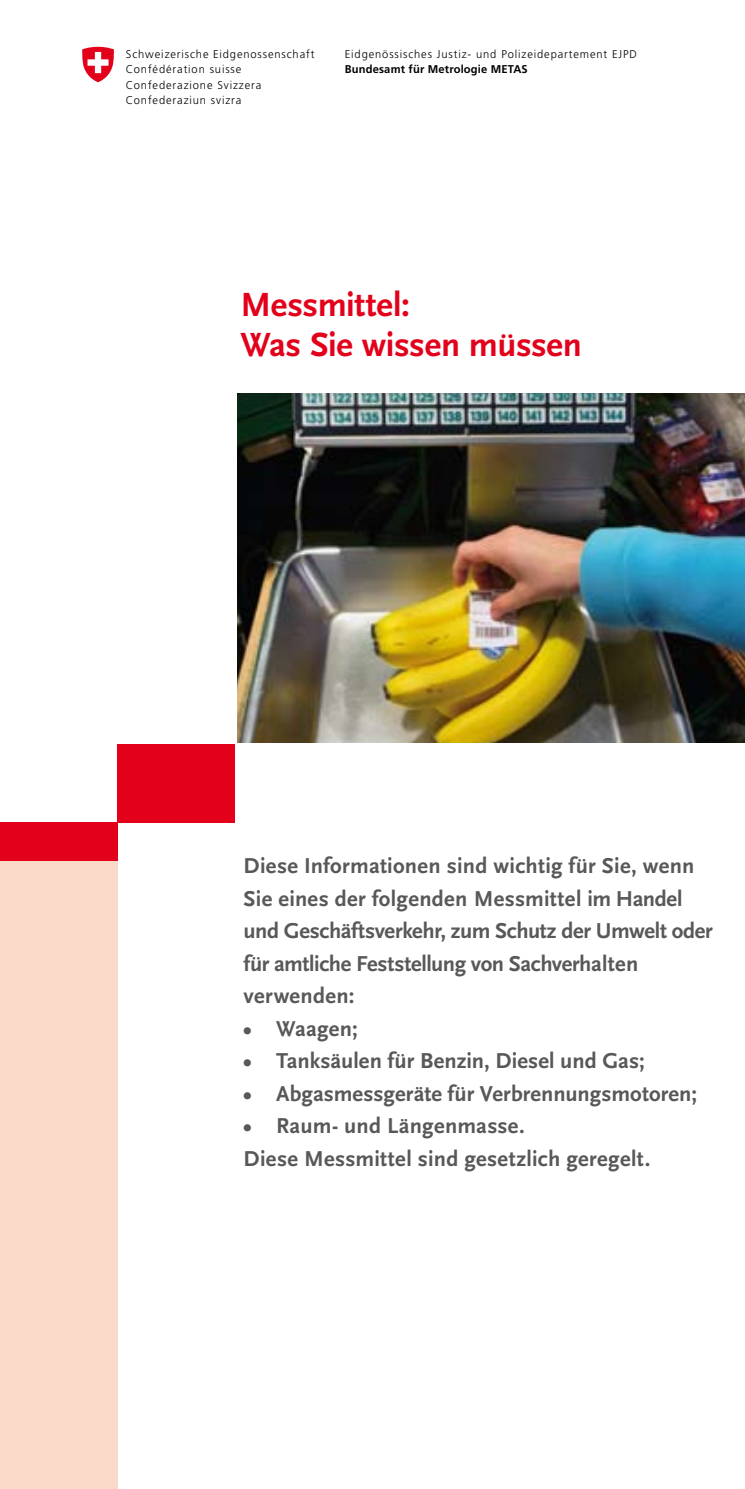
<style>
.page{position:relative;width:745px;height:1489px;background:#fff}
.page>*{position:absolute;margin:0;border:0;box-sizing:border-box;transform-origin:0 0}
.t1{font:700 35px/40px "Scala Sans";letter-spacing:-.01em;color:#e2001a}
.t2{font:700 22.5px/32.5px "Scala Sans";letter-spacing:.005em;color:#58585a}
.t3{font:300 11.25px/15.5px "Frutiger LT";letter-spacing:.08em;color:#000}
.t4{font:700 11.25px "Frutiger LT";letter-spacing:.015em;color:#000}
</style>
<div class="page">
<div style="left:0;top:852px;width:118px;height:636px;background:#fbd9c9"></div>
<div style="left:118px;top:744px;width:117px;height:79px;background:#e2001a"></div>
<div style="left:0;top:822px;width:118px;height:39px;background:#e2001a"></div>
<img style="left:237px;top:393px;width:507px;height:349px">
<svg style="left:82px;top:47px;width:32px;height:35px"></svg>
<p class="t3" style="left:126px;top:46px;width:190px">Schweizerische Eidgenossenschaft<br>Confédération suisse<br>Confederazione Svizzera<br>Confederaziun svizra</p>
<p class="t3" style="left:344px;top:46px;width:293px">Eidgenössisches Justiz- und Polizeidepartement EJPD</p>
<p class="t4" style="left:344px;top:63px;width:184px">Bundesamt für Metrologie METAS</p>
<h1 class="t1" style="left:240px;top:286px;width:343px">Messmittel:<br>Was Sie wissen müssen</h1>
<p class="t2" style="left:243px;top:850px;width:470px">Diese Informationen sind wichtig für Sie, wenn Sie eines der folgenden Messmittel im Handel und Geschäftsverkehr, zum Schutz der Umwelt oder für amtliche Feststellung von Sachverhalten verwenden:</p>
<p class="t2" style="left:243px;top:1012px;width:116px">• Waagen;</p>
<p class="t2" style="left:243px;top:1045px;width:402px">• Tanksäulen für Benzin, Diesel und Gas;</p>
<p class="t2" style="left:243px;top:1077px;width:454px">• Abgasmessgeräte für Verbrennungsmotoren;</p>
<p class="t2" style="left:243px;top:1110px;width:408px">• Raum- und Längenmasse.<br>Diese Messmittel sind gesetzlich geregelt.</p>
</div>
